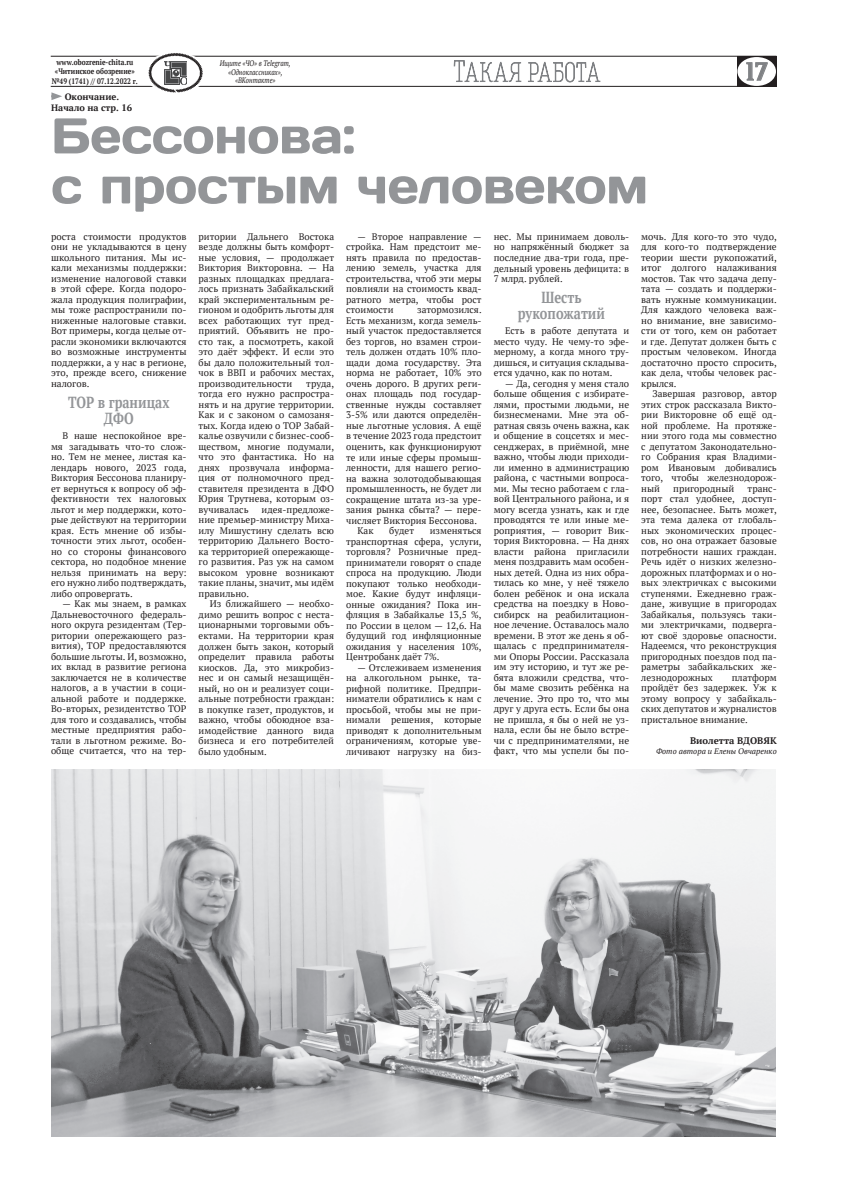
<style>
.page{position:relative;width:842px;height:1191px;background:#fff}
.page>*{position:absolute;margin:0;border:0;box-sizing:border-box;transform-origin:0 0}
.t1{font:50px/50px "Days";letter-spacing:-.01em;color:#939598}
.t2{font:500 25px "Hagin Caps";color:#808285;scale:1.32 1}
.t3{font:700 16px/16px "PT Serif";color:#939598;text-align:center;scale:.8 1}
.t4{font:9.5px/10.5px "PT Serif";color:#231f20;text-align:justify}
.t5{font:700 9.5px "PT Serif";color:#231f20}
.t6{font:700 9.2px/10.5px "PT Serif";color:#231f20;text-align:center}
.t7{font:700 8px/9.5px "PT Serif";color:#231f20;text-align:center;scale:.83 1}
.t8{font:italic 8px/8.5px "PT Serif";color:#231f20;text-align:center;scale:.8 1}
.t9{font:italic 8px "PT Serif";color:#231f20}
.s1{font-size:9.5px}
</style>
<div class="page">
<hr style="left:51px;top:86px;width:725px;height:1px;background:#231f20">
<hr style="left:51px;top:56px;width:725px;height:1px;background:#231f20">
<div style="left:737px;top:56px;width:39px;height:31px;background:#231f20"></div>
<div style="left:737px;top:57px;width:39px;height:29px;background:#fff;border-radius:50%"></div>
<svg style="left:746px;top:62px;width:22px;height:19px"></svg>
<svg style="left:148px;top:53px;width:55px;height:40px"></svg>
<img style="left:164px;top:61px;width:23px;height:23px">
<svg style="left:454px;top:60px;width:67px;height:22px"></svg>
<svg style="left:528px;top:61px;width:72px;height:21px"></svg>
<svg style="left:51px;top:92px;width:11px;height:8px"></svg>
<img style="left:51px;top:770px;width:724px;height:366px">
<p class="t7" style="left:52px;top:57px;width:105px">www.obozrenie-chita.ru «Читинское обозрение» №49 (1741) // 07.12.2022 г.</p>
<p class="t8" style="left:220px;top:59px;width:90px">Ищите «ЧО» в Telegram, «Одноклассниках», «ВКонтакте»</p>
<p class="t6" style="left:51px;top:91px;width:82px">Окончание.<br>Начало на стр. <span class="s1">16</span></p>
<h1 class="t1" style="left:51px;top:110px;width:599px">Бессонова:<br>с простым человеком</h1>
<h2 class="t2" style="left:746px;top:58px;width:18px">17</h2>
<p class="t4" style="left:51px;top:231px;width:137px">роста стоимости продуктов они не укладываются в цену школьного питания. Мы ис&shy;кали механизмы поддержки: изменение налоговой ставки в этой сфере. Когда подоро&shy;жала продукция полиграфии, мы тоже распространили по&shy;ниженные налоговые ставки.<br>Вот примеры, когда целые от&shy;расли экономики включаются во возможные инструменты поддержки, а у нас в регионе, это, прежде всего, снижение налогов.</p>
<h3 class="t3" style="left:68px;top:394px;width:128px">ТОР в границах<br>ДФО</h3>
<p class="t4" style="left:51px;top:430px;width:137px;text-indent:11px">В наше неспокойное вре&shy;мя загадывать что-то слож&shy;но. Тем не менее, листая ка&shy;лендарь нового, 2023 года, Виктория Бессонова планиру&shy;ет вернуться к вопросу об эф&shy;фективности тех налоговых льгот и мер поддержки, кото&shy;рые действуют на территории края. Есть мнение об избы&shy;точности этих льгот, особен&shy;но со стороны финансового сектора, но подобное мнение нельзя принимать на веру: его нужно либо подтверждать, либо опровергать.</p>
<p class="t4" style="left:51px;top:598px;width:137px;text-indent:11px">— Как мы знаем, в рамках Дальневосточного федераль&shy;ного округа резидентам (Тер&shy;ритории опережающего раз&shy;вития), ТОР предоставляются большие льготы. И, возможно, их вклад в развитие региона заключается не в количестве налогов, а в участии в соци&shy;альной работе и поддержке.<br>Во-вторых, резидентство ТОР для того и создавались, чтобы местные предприятия рабо&shy;тали в льготном режиме. Во&shy;обще считается, что на тер-</p>
<p class="t4" style="left:199px;top:231px;width:137px">ритории Дальнего Востока везде должны быть комфорт&shy;ные условия, — продолжает Виктория Викторовна. — На разных площадках предлага&shy;лось признать Забайкальский край экспериментальным ре&shy;гионом и одобрить льготы для всех работающих тут пред&shy;приятий. Объявить не про&shy;сто так, а посмотреть, какой это даёт эффект. И если это бы дало положительный тол&shy;чок в ВВП и рабочих местах, производительности</p>
<p class="t4" style="left:199px;top:378px;width:137px;text-indent:108px">труда, тогда его нужно распростра&shy;нять и на другие территории.<br>Как и с законом о самозаня&shy;тых. Когда идею о ТОР Забай&shy;калье озвучили с бизнес-сооб&shy;ществом, многие подумали, что это фантастика. Но на днях прозвучала информа&shy;ция от полномочного пред&shy;ставителя президента в ДФО Юрия Трутнева, которым оз&shy;вучивалась</p>
<p class="t4" style="left:199px;top:504px;width:137px;text-indent:63px">идея-предложе&shy;ние премьер-министру Миха&shy;илу Мишустину сделать всю территорию Дальнего Восто&shy;ка территорией опережающе&shy;го развития. Раз уж на самом высоком уровне возникают такие планы, значит, мы идём правильно.</p>
<p class="t4" style="left:199px;top:599px;width:137px;text-indent:11px">Из ближайшего — необхо&shy;димо решить вопрос с неста&shy;ционарными торговыми объ&shy;ектами. На территории края должен быть закон, который определит правила работы киосков. Да, это микробиз&shy;нес и он самый незащищён&shy;ный, но он и реализует соци&shy;альные потребности граждан: в покупке газет, продуктов, и важно, чтобы обоюдное вза&shy;имодействие данного вида бизнеса и его потребителей было удобным.</p>
<p class="t4" style="left:346px;top:231px;width:137px;text-indent:11px">— Второе направление — стройка. Нам предстоит ме&shy;нять правила по предостав&shy;лению земель, участка для строительства, чтоб эти меры повлияли на стоимость квад&shy;ратного метра, чтобы рост стоимости</p>
<p class="t4" style="left:417px;top:305px;width:66px">затормозился.</p>
<p class="t4" style="left:346px;top:315px;width:137px">Есть механизм, когда земель-</p>
<p class="t4" style="left:346px;top:326px;width:137px">ный участок предоставляется</p>
<p class="t4" style="left:346px;top:336px;width:137px">без торгов, но взамен строи-</p>
<p class="t4" style="left:346px;top:347px;width:137px">тель должен отдать 10% пло-</p>
<p class="t4" style="left:346px;top:357px;width:137px">щади дома государству. Эта</p>
<p class="t4" style="left:346px;top:368px;width:137px">норма не работает, 10% это</p>
<p class="t4" style="left:346px;top:378px;width:137px">очень дорого. В других реги-</p>
<p class="t4" style="left:346px;top:389px;width:137px">онах площадь под государ-</p>
<p class="t4" style="left:346px;top:399px;width:137px">ственные нужды составляет</p>
<p class="t4" style="left:346px;top:410px;width:137px">3-5% или даются определён-</p>
<p class="t4" style="left:346px;top:420px;width:137px">ные льготные условия. А ещё</p>
<p class="t4" style="left:346px;top:431px;width:137px">в течение 2023 года предстоит</p>
<p class="t4" style="left:346px;top:441px;width:137px">оценить, как функционируют</p>
<p class="t4" style="left:346px;top:452px;width:137px">те или иные сферы промыш-</p>
<p class="t4" style="left:346px;top:462px;width:137px">ленности, для нашего регио-</p>
<p class="t4" style="left:346px;top:473px;width:137px">на важна золотодобывающая</p>
<p class="t4" style="left:346px;top:483px;width:137px">промышленность, не будет ли</p>
<p class="t4" style="left:346px;top:494px;width:137px">сокращение штата из-за уре-</p>
<p class="t4" style="left:346px;top:504px;width:137px">зания рынка сбыта? — пере-</p>
<p class="t4" style="left:346px;top:515px;width:132px">числяет Виктория Бессонова.</p>
<p class="t4" style="left:357px;top:525px;width:18px">Как</p>
<p class="t4" style="left:389px;top:525px;width:26px">будет</p>
<p class="t4" style="left:346px;top:525px;width:137px;text-indent:84px">изменяться транспортная сфера, услуги, торговля? Розничные пред&shy;приниматели говорят о спаде спроса на продукцию. Люди покупают только необходи&shy;мое. Какие будут инфляци&shy;онные ожидания? Пока ин&shy;фляция в Забайкалье 13,5 %, по России в целом — 12,6. На будущий год инфляционные ожидания у населения 10%, Центробанк даёт 7%.</p>
<p class="t4" style="left:346px;top:662px;width:137px;text-indent:11px">— Отслеживаем изменения на алкогольном рынке, та&shy;рифной политике. Предпри&shy;ниматели обратились к нам с просьбой, чтобы мы не при&shy;нимали решения, которые приводят к дополнительным ограничениям, которые уве&shy;личивают нагрузку на биз-</p>
<p class="t4" style="left:494px;top:231px;width:137px">нес. Мы принимаем доволь&shy;но напряжённый бюджет за последние два-три года, пре&shy;дельный уровень дефицита: в 7 млрд. рублей.</p>
<h3 class="t3" style="left:518px;top:289px;width:111px">Шесть рукопожатий</h3>
<p class="t4" style="left:494px;top:325px;width:137px;text-indent:11px">Есть в работе депутата и место чуду. Не чему-то эфе&shy;мерному, а когда много тру&shy;дишься, и ситуация складыва&shy;ется удачно, как по нотам.</p>
<p class="t4" style="left:494px;top:378px;width:137px;text-indent:11px">— Да, сегодня у меня стало больше общения с избирате&shy;лями, простыми людьми, не бизнесменами. Мне эта об&shy;ратная связь очень важна, как и общение в соцсетях и мес&shy;сенджерах, в приёмной, мне важно, чтобы люди приходи&shy;ли именно в администрацию района, с частными вопроса&shy;ми. Мы тесно работаем с гла&shy;вой Центрального района, и я могу всегда узнать, как и где проводятся те или иные ме&shy;роприятия, — говорит Вик&shy;тория Викторовна. — На днях власти района пригласили меня поздравить мам особен&shy;ных детей. Одна из них обра&shy;тилась ко мне, у неё тяжело болен ребёнок и она искала средства на поездку в Ново&shy;сибирск на реабилитацион&shy;ное лечение. Оставалось мало времени. В этот же день я об&shy;щалась с предпринимателя&shy;ми Опоры России. Рассказала им эту историю, и тут же ре&shy;бята вложили средства, что&shy;бы маме свозить ребёнка на лечение. Это про то, что мы друг у друга есть. Если бы она не пришла, я бы о ней не уз&shy;нала, если бы не было встре&shy;чи с предпринимателями, не факт, что мы успели бы по-</p>
<p class="t4" style="left:641px;top:231px;width:137px">мочь. Для кого-то это чудо, для кого-то подтверждение теории шести рукопожатий, итог долгого налаживания мостов. Так что задача депу&shy;тата — создать и поддержи&shy;вать нужные коммуникации.<br>Для каждого человека важ&shy;но внимание, вне зависимо&shy;сти от того, кем он работает и где. Депутат должен быть с простым человеком. Иногда достаточно просто спросить, как дела, чтобы человек рас&shy;крылся.</p>
<p class="t4" style="left:641px;top:388px;width:137px;text-indent:11px">Завершая разговор, автор этих строк рассказала Викто&shy;рии Викторовне об ещё од&shy;ной проблеме. На протяже&shy;нии этого года мы совместно с депутатом Законодательно&shy;го Собрания края Владими&shy;ром Ивановым добивались того, чтобы железнодорож&shy;ный</p>
<p class="t4" style="left:673px;top:483px;width:63px">пригородный</p>
<p class="t4" style="left:641px;top:483px;width:137px;text-indent:106px">транс&shy;порт стал удобнее, доступ&shy;нее, безопаснее. Быть может, эта тема далека от глобаль&shy;ных экономических процес&shy;сов, но она отражает базовые потребности наших граждан.<br>Речь идёт о низких железно&shy;дорожных платформах и о но&shy;вых электричках с высокими ступенями. Ежедневно граж&shy;дане, живущие в пригородах Забайкалья, пользуясь таки&shy;ми электричками, подверга&shy;ют своё здоровье опасности.<br>Надеемся, что реконструкция пригородных поездов под па&shy;раметры забайкальских же&shy;лезнодорожных</p>
<p class="t4" style="left:641px;top:672px;width:137px;text-indent:91px">платформ пройдёт без задержек. Уж к этому вопросу у забайкаль&shy;ских депутатов и журналистов пристальное внимание.</p>
<p class="t5" style="left:690px;top:734px;width:88px">Виолетта ВДОВЯК</p>
<p class="t9" style="left:656px;top:746px;width:122px">Фото автора и Елены Овчаренко</p>
</div>
